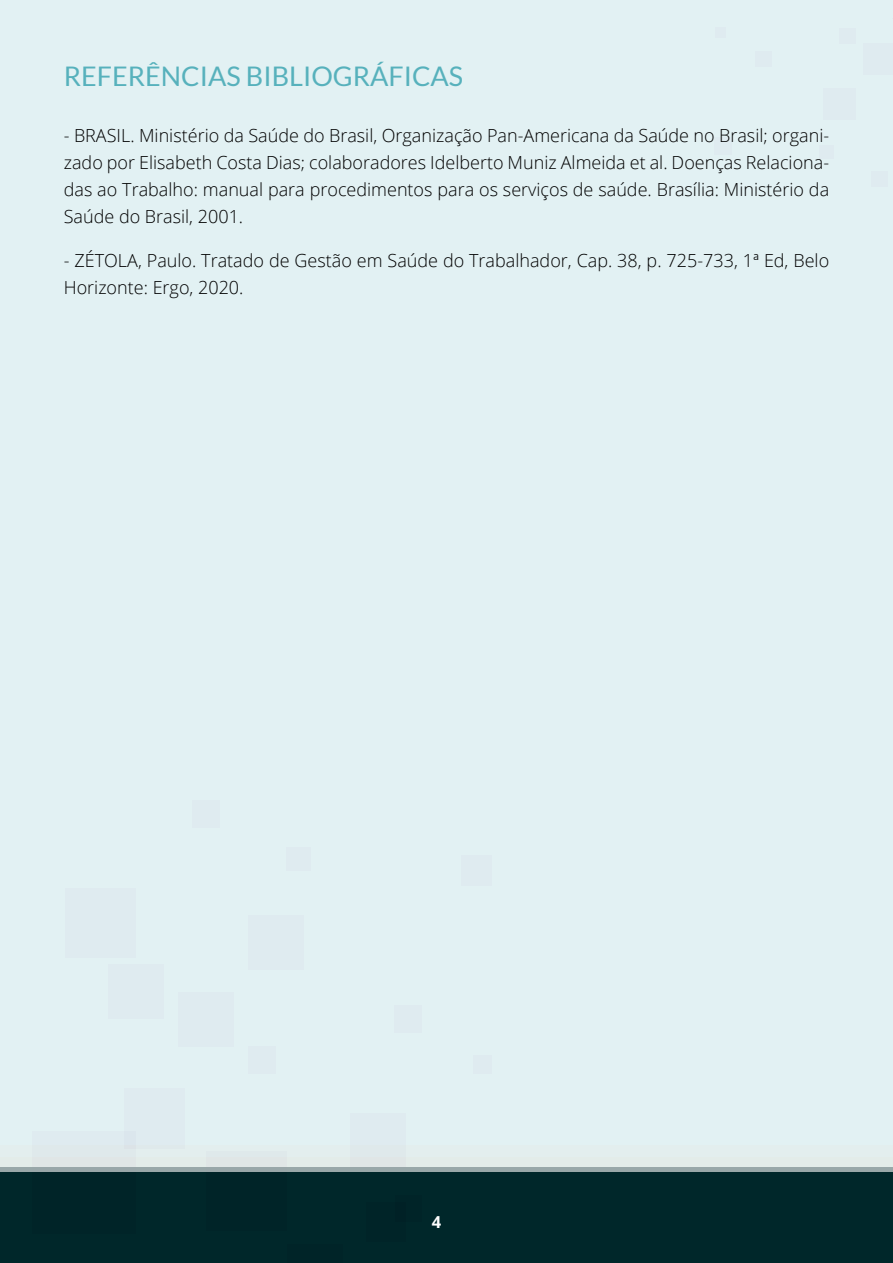
<style>
.page{position:relative;width:893px;height:1263px;background:#fff}
.page>*{position:absolute;margin:0;border:0;box-sizing:border-box;transform-origin:0 0}
.t1{font:27px "Lato";color:#57b1bc}
.t2{font:300 18px/27px "Open Sans";color:#000;text-align:justify}
.t3{font:700 16.5px "Open Sans";color:#fff}
</style>
<div class="page">
<div style="left:0;top:1167px;width:893px;height:96px;background:#00272a"></div>
<div style="left:0;top:1px;width:893px;height:1170px;background:#e2f1f3"></div>
<h1 class="t1" style="left:64px;top:61px;width:401px">REFERÊNCIAS BIBLIOGRÁFICAS</h1>
<p class="t2" style="left:64px;top:122px;width:767px">- BRASIL. Ministério da Saúde do Brasil, Organização Pan-Americana da Saúde no Brasil; organi&shy;zado por Elisabeth Costa Dias; colaboradores Idelberto Muniz Almeida et al. Doenças Relaciona&shy;das ao Trabalho: manual para procedimentos para os serviços de saúde. Brasília: Ministério da Saúde do Brasil, 2001.</p>
<p class="t2" style="left:64px;top:247px;width:767px">- ZÉTOLA, Paulo. Tratado de Gestão em Saúde do Trabalhador, Cap. 38, p. 725-733, 1ª Ed, Belo<br>Horizonte: Ergo, 2020.</p>
<p class="t3" style="left:432px;top:1210px;width:11px">4</p>
</div>
